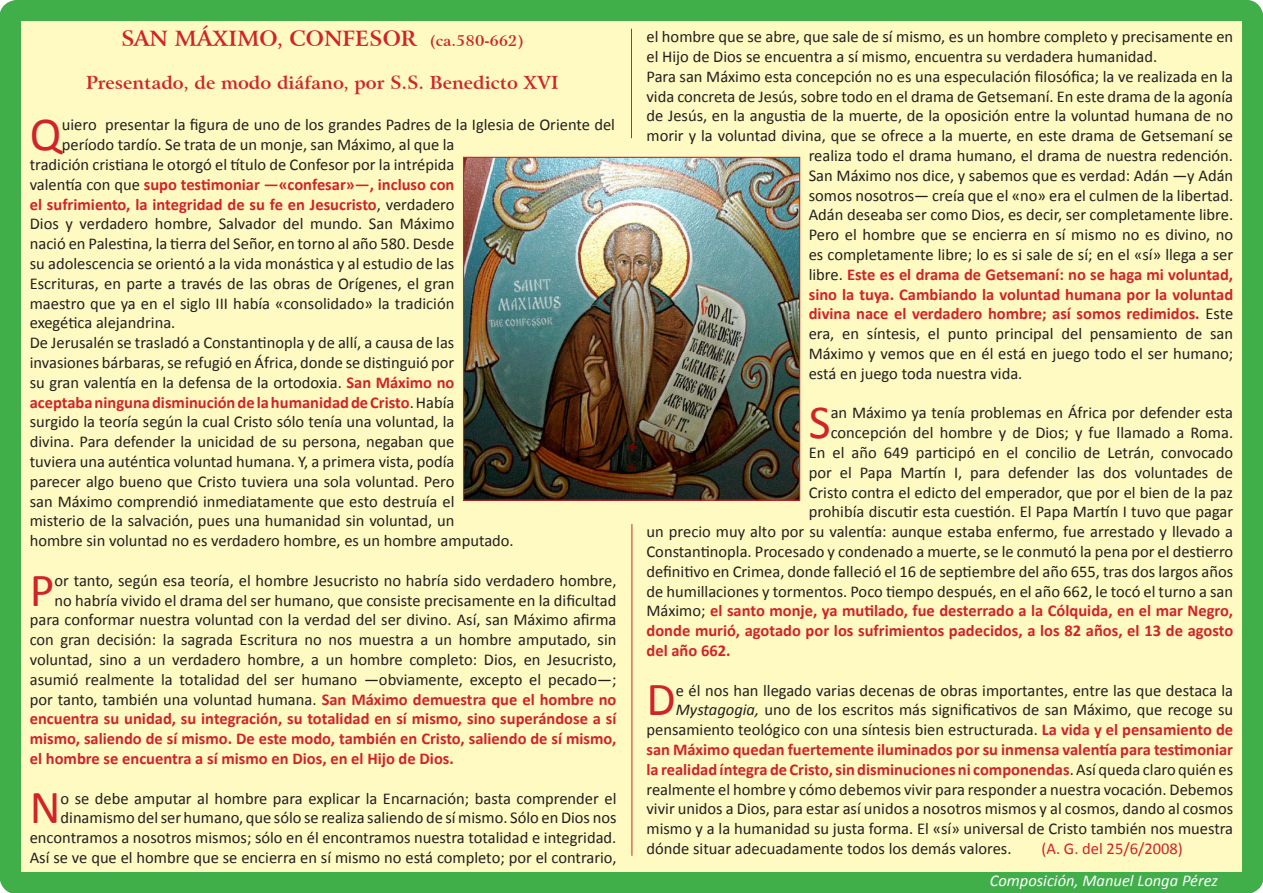
<style>
.page{position:relative;width:1263px;height:893px;background:#40ae49}
.page>*{position:absolute;margin:0;border:0;box-sizing:border-box;transform-origin:0 0}
.t1{font:47.7px "Calibri";color:#d1232a}
.t2{font:700 21px "Arrus BT";color:#d1232a}
.t3{font:700 18px "Arrus BT";color:#d1232a}
.t4{font:16.5px/19.8px "Calibri";color:#231f20}
.t5{font:700 16.5px "Calibri";color:#d1232a}
.t6{font:italic 16.5px "Calibri";color:#fff}
.t7{font:16.5px "Calibri";color:#d1232a}
.s1{font-size:15px}
.s2{font-weight:400;color:#231f20}
.s3{font-weight:700;color:#d1232a}
.s4{font-style:italic}
</style>
<div class="page">
<div style="left:21px;top:21px;width:1221px;height:851px;background:#fffac1"></div>
<img style="left:465px;top:159px;width:333px;height:340px">
<div style="left:463px;top:157px;width:337px;height:344px;border:1px solid #d1232a"></div>
<hr style="left:631px;top:29px;width:1px;height:109px;background:#d1232a">
<hr style="left:631px;top:524px;width:1px;height:332px;background:#d1232a">
<p class="t2" style="left:121px;top:25px;width:404px">SAN MÁXIMO, CONFESOR <span class="s1">(ca.580-662)</span></p>
<p class="t3" style="left:86px;top:71px;width:474px">Presentado, de modo diáfano, por S.S. Benedicto XVI</p>
<p class="t1" style="left:30px;top:104px;width:34px">Q</p>
<p class="t4" style="left:62px;top:115px;width:555px">uiero presentar la figura de uno de los grandes Padres de la Iglesia de Oriente del</p>
<p class="t4" style="left:62px;top:135px;width:394px">período tardío. Se trata de un monje, san Máximo, al que la</p>
<p class="t4" style="left:30px;top:155px;width:426px">tradición cristiana le otorgó el título de Confesor por la intrépida</p>
<p class="t5" style="left:30px;top:174px;width:426px"><span class="s2">valentía con que</span> supo testimoniar —«confesar»—, incluso con</p>
<p class="t5" style="left:30px;top:193px;width:426px">el sufrimiento, la integridad de su fe en Jesucristo<span class="s2">, verdadero</span></p>
<p class="t4" style="left:30px;top:214px;width:426px">Dios y verdadero hombre, Salvador del mundo. San Máximo</p>
<p class="t4" style="left:30px;top:234px;width:426px">nació en Palestina, la tierra del Señor, en torno al año 580. Desde</p>
<p class="t4" style="left:30px;top:254px;width:426px">su adolescencia se orientó a la vida monástica y al estudio de las</p>
<p class="t4" style="left:30px;top:273px;width:426px">Escrituras, en parte a través de las obras de Orígenes, el gran</p>
<p class="t4" style="left:30px;top:293px;width:426px">maestro que ya en el siglo III había «consolidado» la tradición</p>
<p class="t4" style="left:30px;top:313px;width:147px">exegética alejandrina.</p>
<p class="t4" style="left:30px;top:333px;width:485px">De Jerusalén se trasladó a Constantinopla y de allí, a causa de las invasiones bárbaras, se refugió en África, donde se distinguió por<br>su gran valentía en la defensa de la ortodoxia. <span class="s3">San Máximo no aceptaba ninguna disminución de la humanidad de Cristo</span>. Había<br>surgido la teoría según la cual Cristo sólo tenía una voluntad, la<br>divina. Para defender la unicidad de su persona, negaban que<br>tuviera una auténtica voluntad humana. Y, a primera vista, podía<br>parecer algo bueno que Cristo tuviera una sola voluntad. Pero<br>san Máximo comprendió inmediatamente que esto destruía el<br>misterio de la salvación, pues una humanidad sin voluntad, un<br>hombre sin voluntad no es verdadero hombre, es un hombre amputado.</p>
<p class="t1" style="left:30px;top:560px;width:26px">P</p>
<p class="t4" style="left:54px;top:570px;width:564px">or tanto, según esa teoría, el hombre Jesucristo no habría sido verdadero hombre,</p>
<p class="t4" style="left:54px;top:590px;width:564px">no habría vivido el drama del ser humano, que consiste precisamente en la dificultad</p>
<p class="t4" style="left:30px;top:610px;width:588px">para conformar nuestra voluntad con la verdad del ser divino. Así, san Máximo afirma</p>
<p class="t4" style="left:30px;top:630px;width:588px">con gran decisión: la sagrada Escritura no nos muestra a un hombre amputado, sin</p>
<p class="t4" style="left:30px;top:650px;width:588px">voluntad, sino a un verdadero hombre, a un hombre completo: Dios, en Jesucristo,</p>
<p class="t4" style="left:30px;top:669px;width:588px">asumió realmente la totalidad del ser humano —obviamente, excepto el pecado—;</p>
<p class="t4" style="left:30px;top:689px;width:588px">por tanto, también una voluntad humana. <span class="s3">San Máximo demuestra que el hombre no</span></p>
<p class="t5" style="left:30px;top:708px;width:588px">encuentra su unidad, su integración, su totalidad en sí mismo, sino superándose a sí</p>
<p class="t5" style="left:30px;top:728px;width:588px">mismo, saliendo de sí mismo. De este modo, también en Cristo, saliendo de sí mismo,</p>
<p class="t5" style="left:30px;top:748px;width:426px">el hombre se encuentra a sí mismo en Dios, en el Hijo de Dios.</p>
<p class="t1" style="left:30px;top:777px;width:32px">N</p>
<p class="t4" style="left:30px;top:788px;width:588px;text-align:right">o se debe amputar al hombre para explicar la Encarnación; basta comprender el dinamismo del ser humano, que sólo se realiza saliendo de sí mismo. Sólo en Dios nos encontramos a nosotros mismos; sólo en él encontramos nuestra totalidad e integridad.<br>Así se ve que el hombre que se encierra en sí mismo no está completo; por el contrario,</p>
<p class="t4" style="left:646px;top:27px;width:588px">el hombre que se abre, que sale de sí mismo, es un hombre completo y precisamente en el Hijo de Dios se encuentra a sí mismo, encuentra su verdadera humanidad.</p>
<p class="t4" style="left:646px;top:66px;width:588px">Para san Máximo esta concepción no es una especulación filosófica; la ve realizada en la</p>
<p class="t4" style="left:646px;top:86px;width:588px">vida concreta de Jesús, sobre todo en el drama de Getsemaní. En este drama de la agonía</p>
<p class="t4" style="left:646px;top:106px;width:588px">de Jesús, en la angustia de la muerte, de la oposición entre la voluntad humana de no</p>
<p class="t4" style="left:646px;top:126px;width:588px">morir y la voluntad divina, que se ofrece a la muerte, en este drama de Getsemaní se</p>
<p class="t4" style="left:809px;top:146px;width:426px">realiza todo el drama humano, el drama de nuestra redención.</p>
<p class="t4" style="left:809px;top:165px;width:426px">San Máximo nos dice, y sabemos que es verdad: Adán —y Adán</p>
<p class="t4" style="left:809px;top:185px;width:426px">somos nosotros— creía que el «no» era el culmen de la libertad.</p>
<p class="t4" style="left:809px;top:205px;width:426px">Adán deseaba ser como Dios, es decir, ser completamente libre.</p>
<p class="t4" style="left:809px;top:225px;width:426px">Pero el hombre que se encierra en sí mismo no es divino, no</p>
<p class="t4" style="left:809px;top:245px;width:426px">es completamente libre; lo es si sale de sí; en el «sí» llega a ser</p>
<p class="t5" style="left:809px;top:264px;width:426px"><span class="s2">libre.</span> Este es el drama de Getsemaní: no se haga mi voluntad,</p>
<p class="t5" style="left:809px;top:284px;width:426px">sino la tuya. Cambiando la voluntad humana por la voluntad</p>
<p class="t5" style="left:809px;top:303px;width:426px">divina nace el verdadero hombre; así somos redimidos. <span class="s2">Este</span></p>
<p class="t4" style="left:809px;top:324px;width:426px">era, en síntesis, el punto principal del pensamiento de san</p>
<p class="t4" style="left:809px;top:344px;width:426px">Máximo y vemos que en él está en juego todo el ser humano;</p>
<p class="t4" style="left:809px;top:363px;width:215px">está en juego toda nuestra vida.</p>
<p class="t1" style="left:809px;top:392px;width:23px">S</p>
<p class="t4" style="left:831px;top:403px;width:404px">an Máximo ya tenía problemas en África por defender esta</p>
<p class="t4" style="left:831px;top:423px;width:404px">concepción del hombre y de Dios; y fue llamado a Roma.</p>
<p class="t4" style="left:809px;top:443px;width:426px">En el año 649 participó en el concilio de Letrán, convocado</p>
<p class="t4" style="left:809px;top:462px;width:426px">por el Papa Martín I, para defender las dos voluntades de</p>
<p class="t4" style="left:809px;top:482px;width:426px">Cristo contra el edicto del emperador, que por el bien de la paz</p>
<p class="t4" style="left:809px;top:502px;width:426px">prohibía discutir esta cuestión. El Papa Martín I tuvo que pagar</p>
<p class="t4" style="left:646px;top:522px;width:588px">un precio muy alto por su valentía: aunque estaba enfermo, fue arrestado y llevado a</p>
<p class="t4" style="left:646px;top:542px;width:588px">Constantinopla. Procesado y condenado a muerte, se le conmutó la pena por el destierro</p>
<p class="t4" style="left:646px;top:561px;width:588px">definitivo en Crimea, donde falleció el 16 de septiembre del año 655, tras dos largos años</p>
<p class="t4" style="left:646px;top:581px;width:588px">de humillaciones y tormentos. Poco tiempo después, en el año 662, le tocó el turno a san</p>
<p class="t5" style="left:646px;top:600px;width:588px"><span class="s2">Máximo;</span> el santo monje, ya mutilado, fue desterrado a la Cólquida, en el mar Negro,</p>
<p class="t5" style="left:646px;top:620px;width:588px">donde murió, agotado por los sufrimientos padecidos, a los 82 años, el 13 de agosto</p>
<p class="t5" style="left:646px;top:640px;width:86px">del año 662.</p>
<p class="t1" style="left:646px;top:669px;width:31px">D</p>
<p class="t4" style="left:676px;top:680px;width:559px">e él nos han llegado varias decenas de obras importantes, entre las que destaca la</p>
<p class="t4" style="left:676px;top:700px;width:559px"><span class="s4">Mystagogia,</span> uno de los escritos más significativos de san Máximo, que recoge su</p>
<p class="t4" style="left:646px;top:720px;width:588px">pensamiento teológico con una síntesis bien estructurada. <span class="s3">La vida y el pensamiento de</span></p>
<p class="t5" style="left:646px;top:739px;width:588px">san Máximo quedan fuertemente iluminados por su inmensa valentía para testimoniar</p>
<p class="t5" style="left:646px;top:759px;width:588px">la realidad íntegra de Cristo, sin disminuciones ni componendas<span class="s2">. Así queda claro quién es</span></p>
<p class="t4" style="left:646px;top:779px;width:588px">realmente el hombre y cómo debemos vivir para responder a nuestra vocación. Debemos</p>
<p class="t4" style="left:646px;top:799px;width:588px">vivir unidos a Dios, para estar así unidos a nosotros mismos y al cosmos, dando al cosmos</p>
<p class="t4" style="left:646px;top:819px;width:588px">mismo y a la humanidad su justa forma. El «sí» universal de Cristo también nos muestra</p>
<p class="t4" style="left:646px;top:839px;width:366px">dónde situar adecuadamente todos los demás valores.</p>
<p class="t7" style="left:1041px;top:838px;width:143px">(A. G. del 25/6/2008)</p>
<p class="t6" style="left:990px;top:869px;width:230px">Composición, Manuel Longa Pérez</p>
</div>
